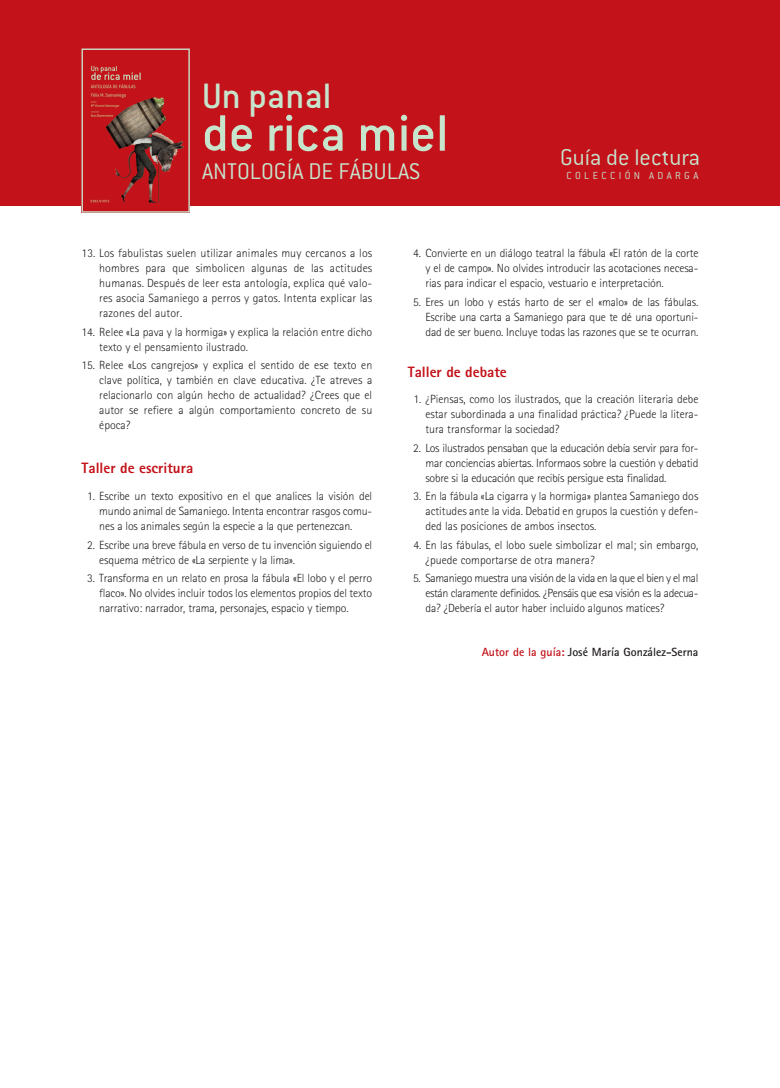
<style>
.page{position:relative;width:780px;height:1088px;background:#fff}
.page>*{position:absolute;margin:0;border:0;box-sizing:border-box;transform-origin:0 0}
.t1{font:500 56.25px "Conduit ITC";color:#c7e4cd}
.t2{font:500 38.75px "Conduit ITC";color:#c7e4cd}
.t3{font:300 25px "Conduit ITC";color:#c7e4cd}
.epig_1_talleres_Alr{font:800 15px "Rotis Sans Serif";color:#c4121a}
.Tx_Guia{font:300 11.88px/15px "Rotis Sans Serif";letter-spacing:-.01em;color:#231f20;text-align:justify}
.Tx_Guia-2{font:700 11.88px "Rotis Sans Serif";color:#231f20}
.t4{font:300 11.25px "Conduit ITC";letter-spacing:.3em;color:#c7e4cd}
.s1{color:#c4121a}
</style>
<div class="page">
<div style="left:0;top:0;width:780px;height:206px;background:#c4121a"></div>
<img style="left:83px;top:65px;width:105px;height:146px">
<div style="left:81px;top:49px;width:109px;height:164px;border:1px solid #c7e4cd"></div>
<h2 class="t2" style="left:202px;top:74px;width:131px">Un panal</h2>
<h1 class="t1" style="left:202px;top:101px;width:248px">de rica miel</h1>
<h3 class="t3" style="left:202px;top:158px;width:219px">ANTOLOGÍA DE FÁBULAS</h3>
<h3 class="t3" style="left:560px;top:144px;width:141px">Guía de lectura</h3>
<p class="t4" style="left:566px;top:170px;width:133px">COLECCIÓN ADARGA</p>
<p class="Tx_Guia" style="left:99px;top:246px;width:274px;text-indent:-18px">13. Los fabulistas suelen utilizar animales muy cercanos a los hombres para que simbolicen algunas de las actitudes humanas. Después de leer esta antología, explica qué valo&shy;res asocia Samaniego a perros y gatos. Intenta explicar las razones del autor.</p>
<p class="Tx_Guia" style="left:99px;top:324px;width:274px;text-indent:-18px">14. Relee «La pava y la hormiga» y explica la relación entre dicho texto y el pensamiento ilustrado.</p>
<p class="Tx_Guia" style="left:99px;top:358px;width:274px;text-indent:-18px">15. Relee «Los cangrejos» y explica el sentido de ese texto en clave política, y también en clave educativa. ¿Te atreves a relacionarlo con algún hecho de actualidad? ¿Crees que el autor se refiere a algún comportamiento concreto de su época?</p>
<p class="epig_1_talleres_Alr" style="left:81px;top:458px;width:113px">Taller de escritura</p>
<p class="Tx_Guia" style="left:99px;top:489px;width:274px;text-indent:-12px">1. Escribe un texto expositivo en el que analices la visión del mundo animal de Samaniego. Intenta encontrar rasgos comu&shy;nes a los animales según la especie a la que pertenezcan.</p>
<p class="Tx_Guia" style="left:99px;top:537px;width:274px;text-indent:-12px">2. Escribe una breve fábula en verso de tu invención siguiendo el esquema métrico de «La serpiente y la lima».</p>
<p class="Tx_Guia" style="left:99px;top:571px;width:274px;text-indent:-12px">3. Transforma en un relato en prosa la fábula «El lobo y el perro flaco». No olvides incluir todos los elementos propios del texto narrativo: narrador, trama, personajes, espacio y tiempo.</p>
<p class="Tx_Guia" style="left:425px;top:246px;width:274px;text-indent:-12px">4. Convierte en un diálogo teatral la fábula «El ratón de la corte y el de campo». No olvides introducir las acotaciones necesa&shy;rias para indicar el espacio, vestuario e interpretación.</p>
<p class="Tx_Guia" style="left:425px;top:294px;width:274px;text-indent:-12px">5. Eres un lobo y estás harto de ser el «malo» de las fábulas.<br>Escribe una carta a Samaniego para que te dé una oportuni&shy;dad de ser bueno. Incluye todas las razones que se te ocurran.</p>
<p class="epig_1_talleres_Alr" style="left:407px;top:362px;width:101px">Taller de debate</p>
<p class="Tx_Guia" style="left:425px;top:392px;width:274px;text-indent:-12px">1. ¿Piensas, como los ilustrados, que la creación literaria debe estar subordinada a una finalidad práctica? ¿Puede la litera&shy;tura transformar la sociedad?</p>
<p class="Tx_Guia" style="left:425px;top:440px;width:274px;text-indent:-12px">2. Los ilustrados pensaban que la educación debía servir para for&shy;mar conciencias abiertas. Informaos sobre la cuestión y debatid sobre si la educación que recibís persigue esta finalidad.</p>
<p class="Tx_Guia" style="left:425px;top:489px;width:274px;text-indent:-12px">3. En la fábula «La cigarra y la hormiga» plantea Samaniego dos actitudes ante la vida. Debatid en grupos la cuestión y defen&shy;ded las posiciones de ambos insectos.</p>
<p class="Tx_Guia" style="left:425px;top:537px;width:274px;text-indent:-12px">4. En las fábulas, el lobo suele simbolizar el mal; sin embargo, ¿puede comportarse de otra manera?</p>
<p class="Tx_Guia" style="left:425px;top:571px;width:274px;text-indent:-12px">5. Samaniego muestra una visión de la vida en la que el bien y el mal están claramente definidos. ¿Pensáis que esa visión es la adecua&shy;da? ¿Debería el autor haber incluido algunos matices?</p>
<p class="Tx_Guia-2" style="left:481px;top:645px;width:218px"><span class="s1">Autor de la guía:</span> José María González-Serna</p>
</div>
